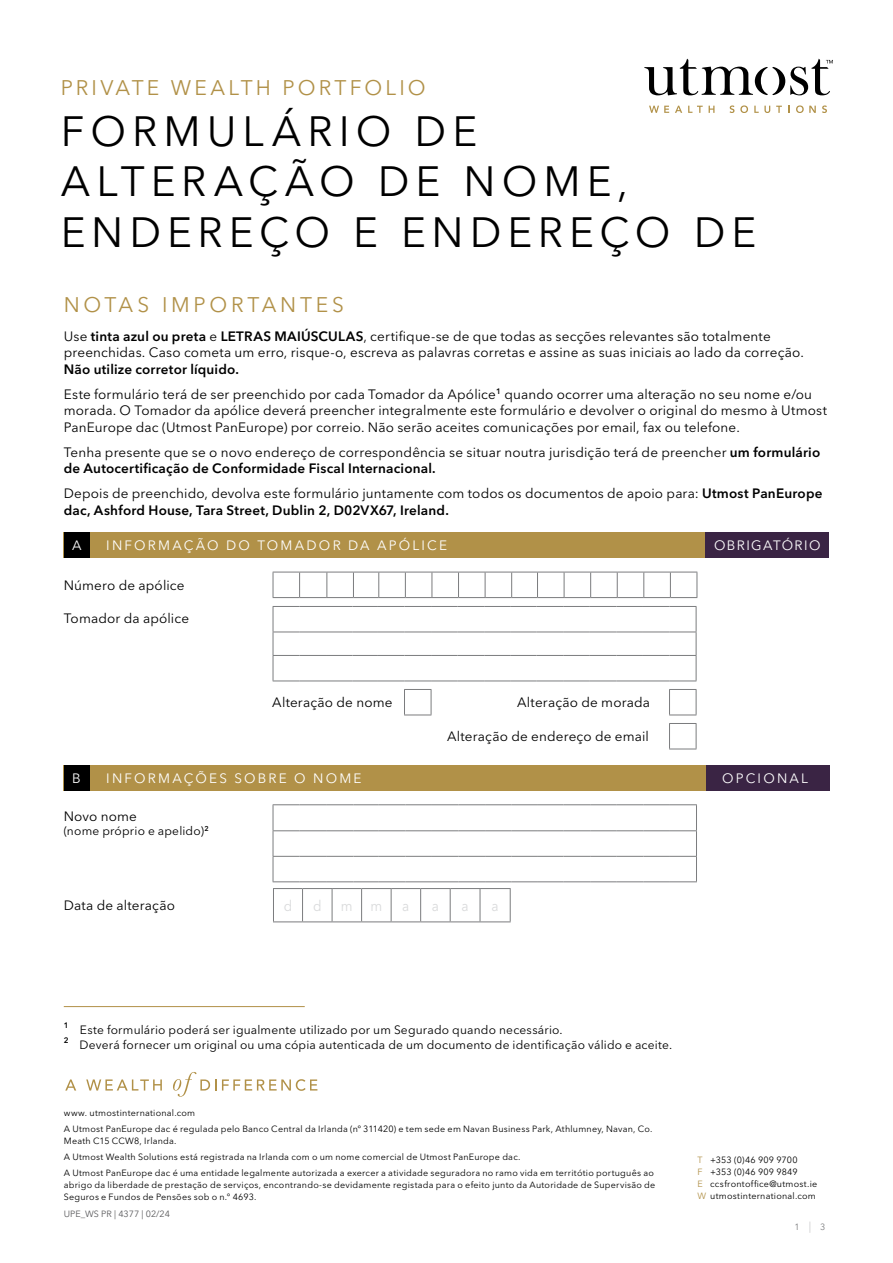
<style>
.page{position:relative;width:893px;height:1263px;background:#fff}
.page>*{position:absolute;margin:0;border:0;box-sizing:border-box;transform-origin:0 0}
.t1{font:42px/50.4px "Avenir Next LT Pro";letter-spacing:.145em;color:#000}
.t2{font:21px "Avenir Next LT Pro";letter-spacing:.15em;color:#b19148}
.t3{font:21px "Avenir Next LT Pro";letter-spacing:.18em;color:#b19148}
.t4{font:14.85px "Avenir Next LT Pro";color:#d9dadb;scale:.9 1}
.t5{font:13.5px/16.5px "Avenir Next LT Pro";letter-spacing:.01em;color:#000}
.t6{font:13.5px "Avenir Next LT Pro";letter-spacing:.165em;color:#fff}
.t7{font:13.5px "Avenir Next LT Pro";letter-spacing:.105em;color:#fff}
.t8{font:12px "Avenir Next LT Pro";letter-spacing:.015em;color:#000}
.t9{font:9px/12px "Avenir Next LT Pro";letter-spacing:.025em;color:#000}
.t10{font:9px "Avenir Next LT Pro";color:#58585a}
.t11{font:9px "Avenir Next LT Pro";color:#7b7c7e}
.t12{font:600 7.8px "Avenir Next LT Pro";color:#000}
.s1{font-weight:600}
.s2{color:#b19148}
.s3{font-weight:200;font-size:11.25px}
</style>
<div class="page">
<svg style="left:644px;top:59px;width:189px;height:36px"></svg>
<svg style="left:649px;top:106px;width:20px;height:6px"></svg>
<svg style="left:675px;top:106px;width:7px;height:6px"></svg>
<svg style="left:688px;top:106px;width:15px;height:6px"></svg>
<svg style="left:709px;top:106px;width:5px;height:6px"></svg>
<svg style="left:729px;top:105px;width:5px;height:7px"></svg>
<svg style="left:740px;top:105px;width:8px;height:7px"></svg>
<svg style="left:754px;top:106px;width:16px;height:6px"></svg>
<svg style="left:776px;top:106px;width:6px;height:6px"></svg>
<svg style="left:788px;top:106px;width:2px;height:6px"></svg>
<svg style="left:796px;top:105px;width:20px;height:7px"></svg>
<svg style="left:822px;top:105px;width:5px;height:7px"></svg>
<svg style="left:65px;top:1079px;width:11px;height:11px"></svg>
<svg style="left:86px;top:1079px;width:76px;height:11px"></svg>
<svg style="left:222px;top:1079px;width:95px;height:12px"></svg>
<svg style="left:173px;top:1072px;width:43px;height:25px"></svg>
<svg style="left:273px;top:606px;width:424px;height:76px"></svg>
<svg style="left:404px;top:689px;width:28px;height:27px"></svg>
<svg style="left:669px;top:689px;width:28px;height:27px"></svg>
<svg style="left:669px;top:723px;width:28px;height:27px"></svg>
<svg style="left:273px;top:572px;width:425px;height:26px"></svg>
<div style="left:64px;top:532px;width:765px;height:25px;background:#b19148"></div>
<div style="left:64px;top:532px;width:25px;height:25px;background:#000"></div>
<div style="left:705px;top:532px;width:124px;height:25px;background:#3a2444"></div>
<svg style="left:273px;top:804px;width:424px;height:78px"></svg>
<hr style="left:273px;top:888px;width:30px;height:1px;background:#7b7c7e">
<hr style="left:273px;top:889px;width:1px;height:32px;background:#7b7c7e">
<svg style="left:303px;top:888px;width:29px;height:1px"></svg>
<hr style="left:302px;top:889px;width:1px;height:32px;background:#7b7c7e">
<hr style="left:332px;top:888px;width:30px;height:1px;background:#7b7c7e">
<hr style="left:332px;top:889px;width:1px;height:32px;background:#7b7c7e">
<svg style="left:362px;top:888px;width:29px;height:1px"></svg>
<hr style="left:361px;top:889px;width:1px;height:32px;background:#7b7c7e">
<hr style="left:391px;top:888px;width:30px;height:1px;background:#7b7c7e">
<hr style="left:391px;top:889px;width:1px;height:32px;background:#7b7c7e">
<svg style="left:421px;top:888px;width:29px;height:1px"></svg>
<hr style="left:420px;top:889px;width:1px;height:32px;background:#7b7c7e">
<hr style="left:450px;top:888px;width:30px;height:1px;background:#7b7c7e">
<hr style="left:450px;top:889px;width:1px;height:32px;background:#7b7c7e">
<hr style="left:480px;top:888px;width:31px;height:1px;background:#7b7c7e">
<hr style="left:480px;top:889px;width:1px;height:32px;background:#7b7c7e">
<hr style="left:510px;top:889px;width:1px;height:32px;background:#7b7c7e">
<hr style="left:273px;top:921px;width:30px;height:1px;background:#7b7c7e">
<svg style="left:303px;top:921px;width:29px;height:1px"></svg>
<hr style="left:332px;top:921px;width:30px;height:1px;background:#7b7c7e">
<svg style="left:362px;top:921px;width:29px;height:1px"></svg>
<hr style="left:391px;top:921px;width:30px;height:1px;background:#7b7c7e">
<svg style="left:421px;top:921px;width:29px;height:1px"></svg>
<hr style="left:450px;top:921px;width:30px;height:1px;background:#7b7c7e">
<hr style="left:480px;top:921px;width:31px;height:1px;background:#7b7c7e">
<div style="left:64px;top:765px;width:765px;height:25px;background:#b19148"></div>
<div style="left:64px;top:765px;width:25px;height:25px;background:#000"></div>
<div style="left:706px;top:765px;width:123px;height:25px;background:#3a2444"></div>
<hr style="left:64px;top:1006px;width:241px;height:1px;background:#b19148">
<h2 class="t2" style="left:61px;top:76px;width:366px">PRIVATE WEALTH PORTFOLIO</h2>
<h1 class="t1" style="left:61px;top:106px;width:697px">FORMULÁRIO DE<br>ALTERAÇÃO DE NOME,<br>ENDEREÇO E ENDEREÇO DE</h1>
<h2 class="t3" style="left:64px;top:292px;width:282px">NOTAS IMPORTANTES</h2>
<p class="t5" style="left:64px;top:328px;width:742px">Use <span class="s1">tinta azul ou preta</span> e <span class="s1">LETRAS MAIÚSCULAS</span>, certifique-se de que todas as secções relevantes são totalmente preenchidas. Caso cometa um erro, risque-o, escreva as palavras corretas e assine as suas iniciais ao lado da correção.</p>
<p class="t5" style="left:64px;top:357px;width:750px;line-height:25px"><span class="s1">Não utilize corretor líquido.<br></span>Este formulário terá de ser preenchido por cada Tomador da Apólice<sup>1</sup> quando ocorrer uma alteração no seu nome e/ou</p>
<p class="t5" style="left:64px;top:402px;width:765px">morada. O Tomador da apólice deverá preencher integralmente este formulário e devolver o original do mesmo à Utmost<br>PanEurope dac (Utmost PanEurope) por correio. Não serão aceites comunicações por email, fax ou telefone.</p>
<p class="t5" style="left:64px;top:444px;width:758px">Tenha presente que se o novo endereço de correspondência se situar noutra jurisdição terá de preencher <span class="s1">um formulário de Autocertificação de Conformidade Fiscal Internacional.</span></p>
<p class="t5" style="left:64px;top:485px;width:760px">Depois de preenchido, devolva este formulário juntamente com todos os documentos de apoio para: <span class="s1">Utmost PanEurope dac, Ashford House, Tara Street, Dublin 2, D02VX67, Ireland.</span></p>
<p class="t6" style="left:72px;top:537px;width:11px">A</p>
<p class="t6" style="left:106px;top:537px;width:342px">INFORMAÇÃO DO TOMADOR DA APÓLICE</p>
<p class="t7" style="left:714px;top:537px;width:108px">OBRIGATÓRIO</p>
<p class="t5" style="left:64px;top:577px;width:122px">Número de apólice</p>
<p class="t5" style="left:64px;top:610px;width:127px">Tomador da apólice</p>
<p class="t5" style="left:272px;top:694px;width:122px">Alteração de nome</p>
<p class="t5" style="left:517px;top:694px;width:134px">Alteração de morada</p>
<p class="t5" style="left:447px;top:728px;width:203px">Alteração de endereço de email</p>
<p class="t6" style="left:72px;top:770px;width:10px">B</p>
<p class="t6" style="left:106px;top:770px;width:257px">INFORMAÇÕES SOBRE O NOME</p>
<p class="t6" style="left:722px;top:770px;width:88px">OPCIONAL</p>
<p class="t5" style="left:64px;top:808px;width:75px">Novo nome</p>
<p class="t8" style="left:64px;top:824px;width:147px">(nome próprio e apelido)<sup>2</sup></p>
<p class="t5" style="left:64px;top:897px;width:113px">Data de alteração</p>
<p class="t4" style="left:284px;top:897px;width:11px">d</p>
<p class="t4" style="left:313px;top:897px;width:11px">d</p>
<p class="t4" style="left:341px;top:897px;width:47px">m m</p>
<p class="t4" style="left:402px;top:897px;width:9px">a</p>
<p class="t4" style="left:432px;top:897px;width:9px">a</p>
<p class="t4" style="left:461px;top:897px;width:9px">a</p>
<p class="t4" style="left:492px;top:897px;width:9px">a</p>
<p class="t12" style="left:64px;top:1020px;width:6px">1</p>
<p class="t8" style="left:80px;top:1022px;width:484px">Este formulário poderá ser igualmente utilizado por um Segurado quando necessário.</p>
<p class="t12" style="left:64px;top:1035px;width:6px">2</p>
<p class="t8" style="left:80px;top:1037px;width:594px">Deverá fornecer um original ou uma cópia autenticada de um documento de identificação válido e aceite.</p>
<p class="t9" style="left:64px;top:1104px;width:590px;line-height:16.2px">www. utmostinternational.com<br>A Utmost PanEurope dac é regulada pelo Banco Central da Irlanda (nº 311420) e tem sede em Navan Business Park, Athlumney, Navan, Co.</p>
<p class="t9" style="left:64px;top:1132px;width:592px;line-height:16.2px">Meath C15 CCW8, Irlanda.<br>A Utmost Wealth Solutions está registrada na Irlanda com o um nome comercial de Utmost PanEurope dac.<br>A Utmost PanEurope dac é uma entidade legalmente autorizada a exercer a atividade seguradora no ramo vida em territótio português ao</p>
<p class="t9" style="left:64px;top:1179px;width:593px">abrigo da liberdade de prestação de serviços, encontrando-se devidamente registada para o efeito junto da Autoridade de Supervisão de<br>Seguros e Fundos de Pensões sob o n.° 4693.</p>
<p class="t10" style="left:64px;top:1208px;width:108px">UPE_WS PR | 4377 | 02/24</p>
<p class="t9" style="left:697px;top:1154px;width:121px"><span class="s2">T</span> +353 (0)46 909 9700<br><span class="s2">F</span> +353 (0)46 909 9849<br><span class="s2">E</span> ccsfrontoffice@utmost.ie<br><span class="s2">W</span> utmostinternational.com</p>
<p class="t11" style="left:794px;top:1222px;width:33px">1<span class="s3">|</span>3</p>
</div>
